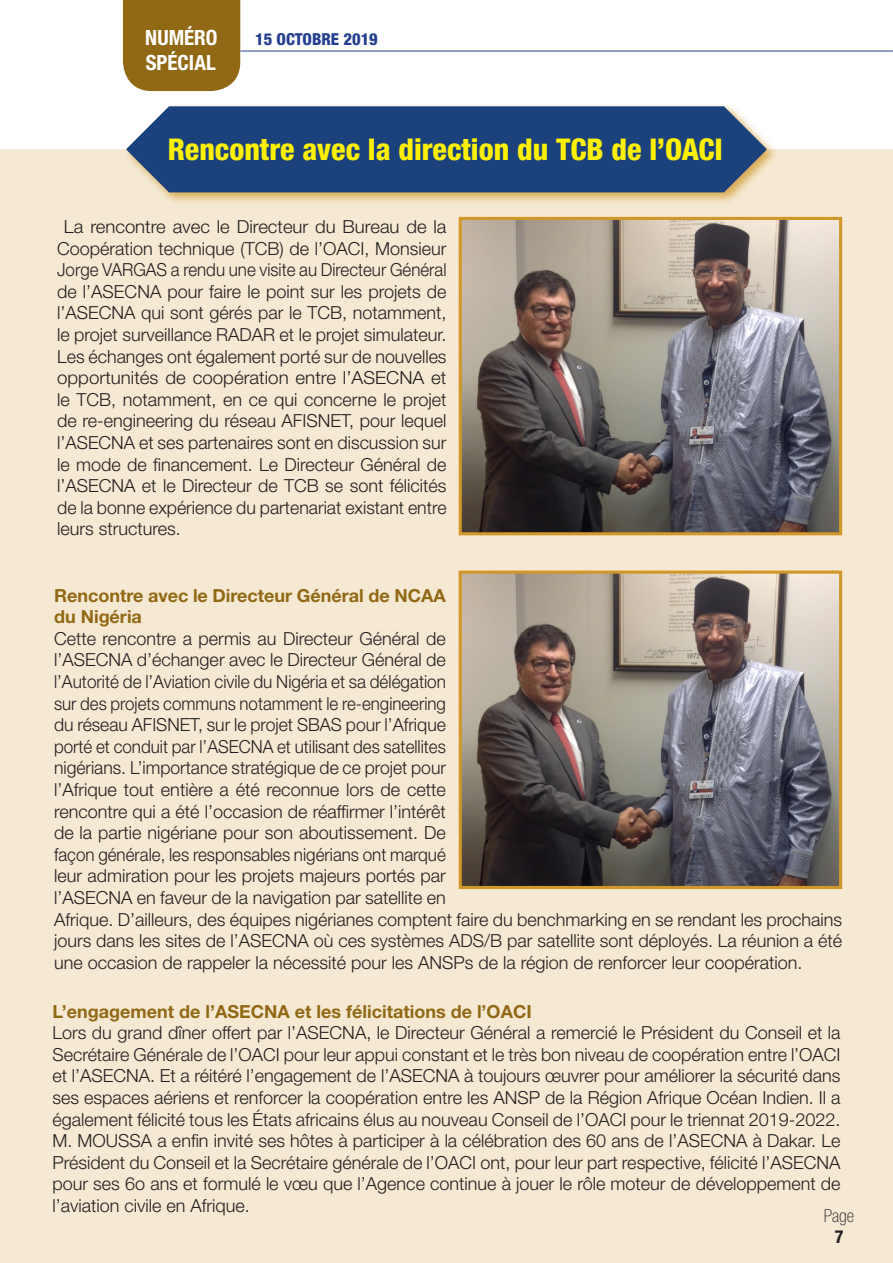
<style>
.page{position:relative;width:893px;height:1263px;background:#fff}
.page>*{position:absolute;margin:0;border:0;box-sizing:border-box;transform-origin:0 0}
.t1{font:800 condensed 30px "Helvetica Neue LT Std";color:#fff101}
.t2{font:700 condensed 21px "Helvetica Neue LT Std";color:#fff}
.corps_du_texte{font:300 18px/21.6px "Helvetica Neue LT Std";color:#231f20;text-align:justify}
.corps_du_texte-2{font:700 18px/21.6px "Helvetica Neue LT Std";color:#916915}
.t3{font:100 condensed 18px "Helvetica Neue LT Std";color:#231f20}
.t4{font:700 condensed 18px "Helvetica Neue LT Std";color:#231f20}
.t5{font:800 condensed 16.5px "Helvetica Neue LT Std";color:#253f8e}
</style>
<div class="page">
<div style="left:0;top:149px;width:893px;height:1114px;background:#f5e9d3"></div>
<hr style="left:240px;top:51px;width:653px;height:1px;background:#253f8e">
<div style="left:123px;top:0;width:117px;height:91px;background:#916915"></div>
<div style="left:123px;top:102px;width:655px;height:103px;background:#d29729;opacity:.75"></div>
<svg style="left:126px;top:106px;width:640px;height:86px;fill:#1c427d"></svg>
<img style="left:463px;top:221px;width:375px;height:310px">
<div style="left:459px;top:217px;width:383px;height:318px;border:3px solid #d29729"></div>
<img style="left:463px;top:574px;width:375px;height:311px">
<div style="left:459px;top:570px;width:383px;height:319px;border:3px solid #d29729"></div>
<p class="t2" style="left:145px;top:25px;width:74px">NUMÉRO</p>
<p class="t2" style="left:146px;top:50px;width:71px">SPÉCIAL</p>
<p class="t5" style="left:255px;top:29px;width:124px">15 OCTOBRE 2019</p>
<p class="t1" style="left:168px;top:131px;width:557px">Rencontre avec la direction du TCB de l’OACI</p>
<p class="corps_du_texte" style="left:57px;top:215px;width:391px;text-indent:7px">La rencontre avec le Directeur du Bureau de la Coopération technique (TCB) de l’OACI, Monsieur Jorge VARGAS a rendu une visite au Directeur Général de l’ASECNA pour faire le point sur les projets de l’ASECNA qui sont gérés par le TCB, notamment, le projet surveillance RADAR et le projet simulateur.<br>Les échanges ont également porté sur de nouvelles opportunités de coopération entre l’ASECNA et le TCB, notamment, en ce qui concerne le projet de re-engineering du réseau AFISNET, pour lequel l’ASECNA et ses partenaires sont en discussion sur le mode de financement. Le Directeur Général de l’ASECNA et le Directeur de TCB se sont félicités de la bonne expérience du partenariat existant entre leurs structures.</p>
<p class="corps_du_texte-2" style="left:54px;top:584px;width:393px">Rencontre avec le Directeur Général de NCAA du Nigéria</p>
<p class="corps_du_texte" style="left:54px;top:627px;width:790px;text-align:left">Cette rencontre a permis au Directeur Général de<br>l’ASECNA d’échanger avec le Directeur Général de<br>l’Autorité de l’Aviation civile du Nigéria et sa délégation<br>sur des projets communs notamment le re-engineering<br>du réseau AFISNET, sur le projet SBAS pour l’Afrique<br>porté et conduit par l’ASECNA et utilisant des satellites<br>nigérians. L’importance stratégique de ce projet pour<br>l’Afrique tout entière a été reconnue lors de cette<br>rencontre qui a été l’occasion de réaffirmer l’intérêt<br>de la partie nigériane pour son aboutissement. De<br>façon générale, les responsables nigérians ont marqué<br>leur admiration pour les projets majeurs portés par<br>l’ASECNA en faveur de la navigation par satellite en<br>Afrique. D’ailleurs, des équipes nigérianes comptent faire du benchmarking en se rendant les prochains jours dans les sites de l’ASECNA où ces systèmes ADS/B par satellite sont déployés. La réunion a été une occasion de rappeler la nécessité pour les ANSPs de la région de renforcer leur coopération.</p>
<p class="corps_du_texte-2" style="left:52px;top:1000px;width:481px">L’engagement de l’ASECNA et les félicitations de l’OACI</p>
<p class="corps_du_texte" style="left:52px;top:1021px;width:790px">Lors du grand dîner offert par l’ASECNA, le Directeur Général a remercié le Président du Conseil et la Secrétaire Générale de l’OACI pour leur appui constant et le très bon niveau de coopération entre l’OACI et l’ASECNA. Et a réitéré l’engagement de l’ASECNA à toujours œuvrer pour améliorer la sécurité dans ses espaces aériens et renforcer la coopération entre les ANSP de la Région Afrique Océan Indien. Il a également félicité tous les États africains élus au nouveau Conseil de l’OACI pour le triennat 2019-2022.<br>M. MOUSSA a enfin invité ses hôtes à participer à la célébration des 60 ans de l’ASECNA à Dakar. Le Président du Conseil et la Secrétaire générale de l’OACI ont, pour leur part respective, félicité l’ASECNA pour ses 6o ans et formulé le vœu que l’Agence continue à jouer le rôle moteur de développement de l’aviation civile en Afrique.</p>
<p class="t3" style="left:824px;top:1205px;width:32px">Page</p>
<p class="t4" style="left:835px;top:1226px;width:10px">7</p>
</div>
